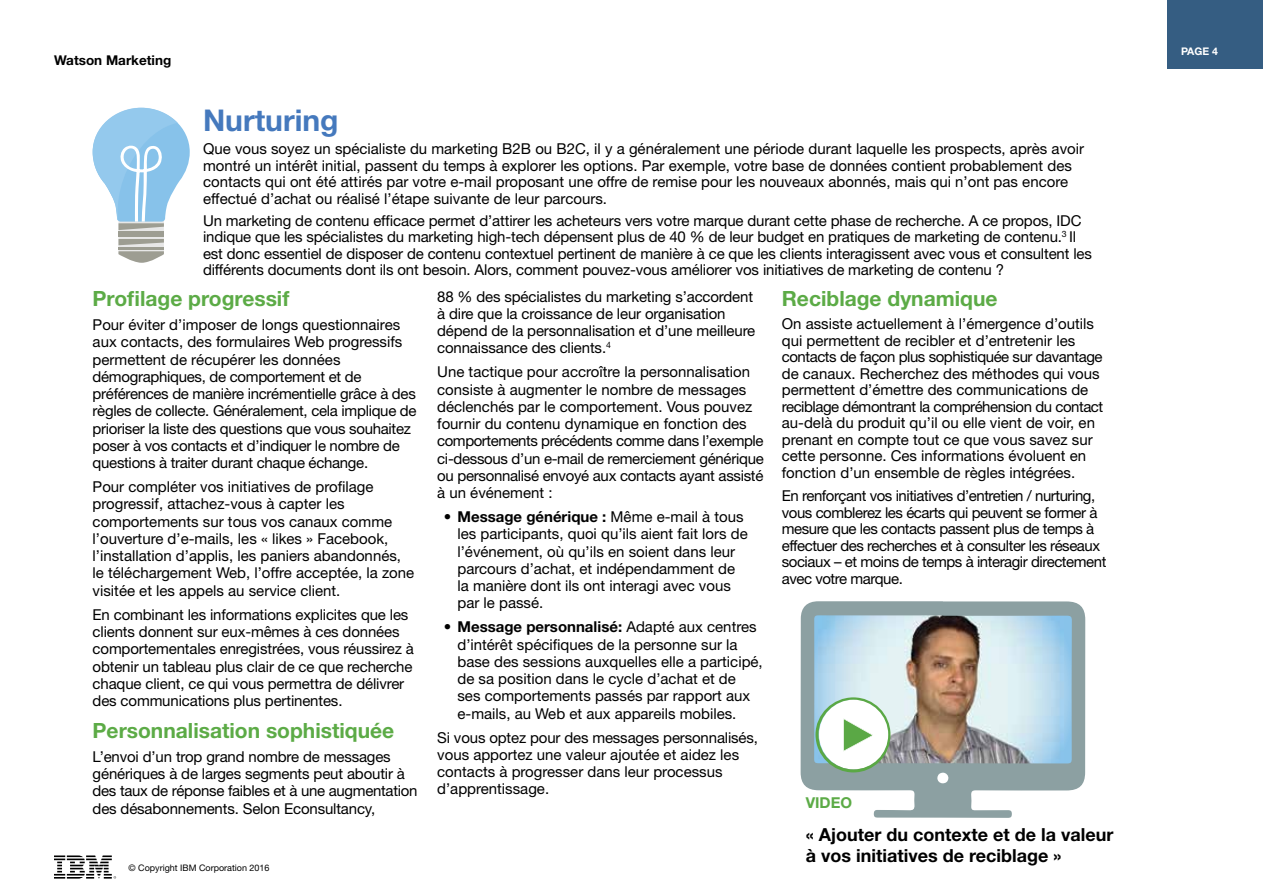
<style>
.page{position:relative;width:1263px;height:893px;background:#fff}
.page>*{position:absolute;margin:0;border:0;box-sizing:border-box;transform-origin:0 0}
.t1{font:700 30px "Helvetica Neue";color:#4579bd}
.t2{font:700 21px "Helvetica Neue";color:#5cab46}
.t3{font:700 18px/21.6px "Helvetica Neue";color:#000}
.t4{font:15px/17.2px "Helvetica Neue";letter-spacing:-.01em;color:#000}
.t5{font:15px/16.5px "Helvetica Neue";letter-spacing:-.03em;color:#000}
.t6{font:700 15px "Helvetica Neue";color:#5cab46}
.t7{font:700 13.5px "Helvetica Neue";color:#000}
.t8{font:700 10.5px "Helvetica Neue";color:#fff}
.t9{font:9px "Helvetica Neue";color:#000}
.s1{font-weight:700}
</style>
<div class="page">
<svg style="left:54px;top:855px;width:62px;height:24px"></svg>
<svg style="left:801px;top:601px;width:284px;height:217px;fill:#8ca0a2"></svg>
<img style="left:805px;top:613px;width:271px;height:160px">
<svg style="left:93px;top:108px;width:97px;height:155px"></svg>
<div style="left:1167px;top:0;width:96px;height:68px;background:#355d82"></div>
<p class="t7" style="left:54px;top:51px;width:119px">Watson Marketing</p>
<h1 class="t1" style="left:203px;top:102px;width:137px">Nurturing</h1>
<p class="t4" style="left:203px;top:140px;width:882px;line-height:16.5px">Que vous soyez un spécialiste du marketing B2B ou B2C, il y a généralement une période durant laquelle les prospects, après avoir montré un intérêt initial, passent du temps à explorer les options. Par exemple, votre base de données contient probablement des contacts qui ont été attirés par votre e-mail proposant une offre de remise pour les nouveaux abonnés, mais qui n’ont pas encore effectué d’achat ou réalisé l’étape suivante de leur parcours.</p>
<p class="t4" style="left:203px;top:212px;width:890px;line-height:16.5px">Un marketing de contenu efficace permet d’attirer les acheteurs vers votre marque durant cette phase de recherche. A ce propos, IDC indique que les spécialistes du marketing high-tech dépensent plus de 40 % de leur budget en pratiques de marketing de contenu.<sup>3</sup> Il est donc essentiel de disposer de contenu contextuel pertinent de manière à ce que les clients interagissent avec vous et consultent les différents documents dont ils ont besoin. Alors, comment pouvez-vous améliorer vos initiatives de marketing de contenu ?</p>
<h2 class="t2" style="left:93px;top:286px;width:198px">Profilage progressif</h2>
<p class="t4" style="left:93px;top:316px;width:325px">Pour éviter d’imposer de longs questionnaires aux contacts, des formulaires Web progressifs permettent de récupérer les données démographiques, de comportement et de préférences de manière incrémentielle grâce à des règles de collecte. Généralement, cela implique de prioriser la liste des questions que vous souhaitez poser à vos contacts et d’indiquer le nombre de questions à traiter durant chaque échange.</p>
<p class="t4" style="left:93px;top:478px;width:323px">Pour compléter vos initiatives de profilage progressif, attachez-vous à capter les comportements sur tous vos canaux comme l’ouverture d’e-mails, les « likes » Facebook, l’installation d’applis, les paniers abandonnés, le téléchargement Web, l’offre acceptée, la zone visitée et les appels au service client.</p>
<p class="t4" style="left:93px;top:606px;width:323px">En combinant les informations explicites que les clients donnent sur eux-mêmes à ces données comportementales enregistrées, vous réussirez à obtenir un tableau plus clair de ce que recherche chaque client, ce qui vous permettra de délivrer des communications plus pertinentes.</p>
<h2 class="t2" style="left:93px;top:717px;width:303px">Personnalisation sophistiquée</h2>
<p class="t4" style="left:93px;top:748px;width:326px">L’envoi d’un trop grand nombre de messages génériques à de larges segments peut aboutir à des taux de réponse faibles et à une augmentation des désabonnements. Selon Econsultancy,</p>
<p class="t4" style="left:437px;top:287px;width:320px">88 % des spécialistes du marketing s’accordent à dire que la croissance de leur organisation dépend de la personnalisation et d’une meilleure connaissance des clients.<sup>4</sup></p>
<p class="t4" style="left:437px;top:363px;width:328px">Une tactique pour accroître la personnalisation consiste à augmenter le nombre de messages déclenchés par le comportement. Vous pouvez fournir du contenu dynamique en fonction des comportements précédents comme dans l’exemple ci-dessous d’un e-mail de remerciement générique ou personnalisé envoyé aux contacts ayant assisté à un événement :</p>
<p class="t4" style="left:457px;top:508px;width:292px;text-indent:-14px">• <span class="s1">Message générique :</span> Même e-mail à tous les participants, quoi qu’ils aient fait lors de l’événement, où qu’ils en soient dans leur parcours d’achat, et indépendamment de la manière dont ils ont interagi avec vous par le passé.</p>
<p class="t4" style="left:457px;top:618px;width:307px;text-indent:-14px">• <span class="s1">Message personnalisé:</span> Adapté aux centres d’intérêt spécifiques de la personne sur la base des sessions auxquelles elle a participé, de sa position dans le cycle d’achat et de<br>ses comportements passés par rapport aux e-mails, au Web et aux appareils mobiles.</p>
<p class="t4" style="left:437px;top:728px;width:322px">Si vous optez pour des messages personnalisés, vous apportez une valeur ajoutée et aidez les contacts à progresser dans leur processus d’apprentissage.</p>
<h2 class="t2" style="left:782px;top:286px;width:217px">Reciblage dynamique</h2>
<p class="t4" style="left:782px;top:316px;width:323px;line-height:16.5px">On assiste actuellement à l’émergence d’outils qui permettent de recibler et d’entretenir les contacts de façon plus sophistiquée sur davantage de canaux. Recherchez des méthodes qui vous permettent d’émettre des communications de reciblage démontrant la compréhension du contact au-delà du produit qu’il ou elle vient de voir, en prenant en compte tout ce que vous savez sur cette personne. Ces informations évoluent en fonction d’un ensemble de règles intégrées.</p>
<p class="t5" style="left:782px;top:487px;width:326px">En renforçant vos initiatives d’entretien / nurturing, vous comblerez les écarts qui peuvent se former à mesure que les contacts passent plus de temps à effectuer des recherches et à consulter les réseaux sociaux – et moins de temps à interagir directement avec votre marque.</p>
<p class="t6" style="left:806px;top:794px;width:48px">VIDEO</p>
<p class="t3" style="left:806px;top:823px;width:309px">« Ajouter du contexte et de la valeur à vos initiatives de reciblage »</p>
<p class="t9" style="left:129px;top:862px;width:143px">© Copyright IBM Corporation 2016</p>
<p class="t8" style="left:1181px;top:45px;width:38px">PAGE 4</p>
</div>
